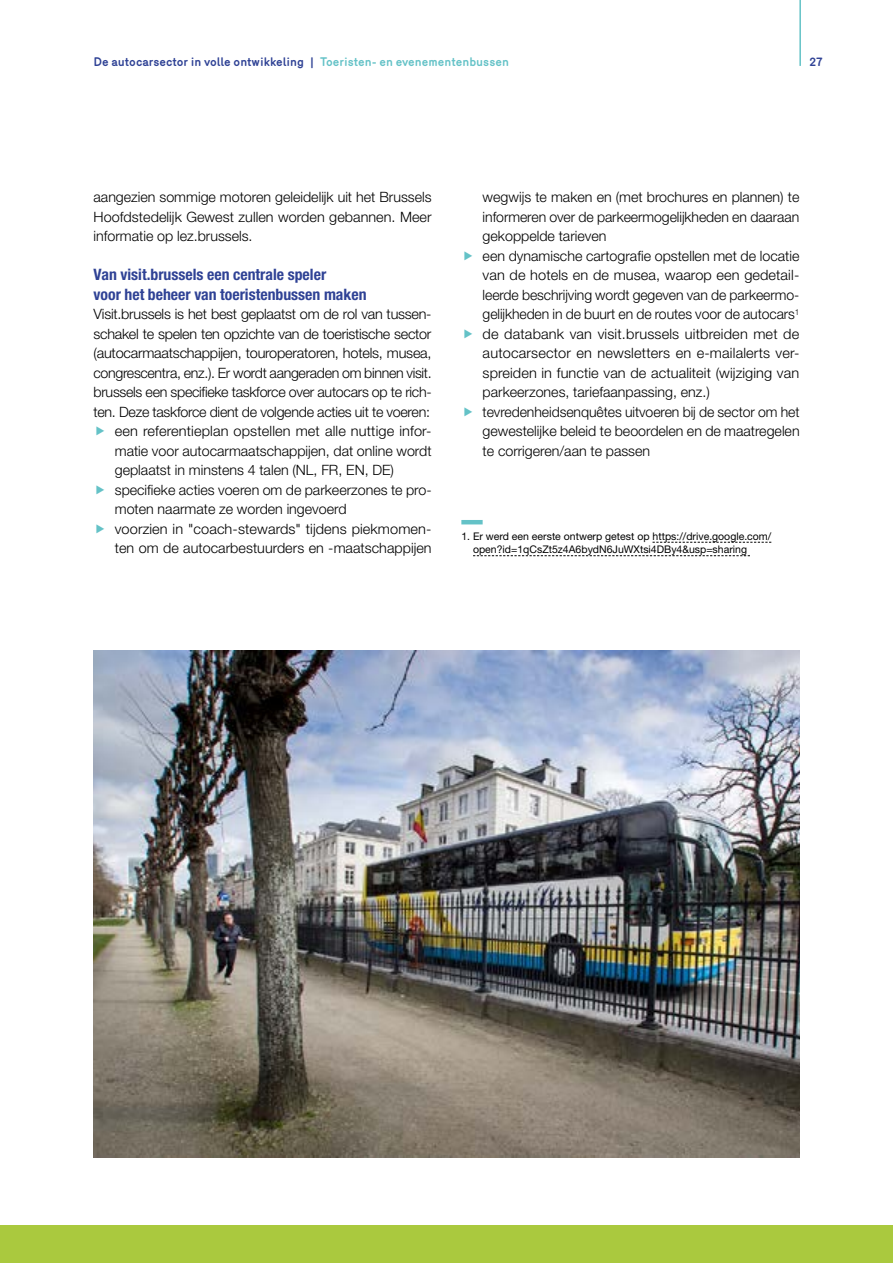
<style>
.page{position:relative;width:893px;height:1263px;background:#fff}
.page>*{position:absolute;margin:0;border:0;box-sizing:border-box;transform-origin:0 0}
.t1{font:700 condensed 15.75px/19.5px "Helvetica Neue";color:#2f4295}
.t2{font:300 14.25px/19.5px "Helvetica Neue";color:#000;text-align:justify}
.t3{font:300 14.25px "Helvetica Neue";letter-spacing:-.02em;color:#000}
.t4{font:700 12px "Merkury";color:#2f4295}
.t5{font:10.5px/13.5px "Helvetica Neue";color:#000}
.s1{color:#64c2c7}
</style>
<div class="page">
<hr style="left:799px;top:0;width:2px;height:66px;background:#64c2c7">
<div style="left:0;top:1225px;width:893px;height:38px;background:#aac93e"></div>
<hr style="left:461px;top:520px;width:22px;height:4px;background:#64c2c7">
<svg style="left:652px;top:542px;width:119px;height:1px"></svg>
<svg style="left:473px;top:555px;width:277px;height:1px"></svg>
<img style="left:94px;top:651px;width:705px;height:507px">
<p class="t4" style="left:94px;top:53px;width:417px">De autocarsector in volle ontwikkeling | <span class="s1">Toeristen- en evenementenbussen</span></p>
<p class="t4" style="left:809px;top:53px;width:15px">27</p>
<p class="t2" style="left:94px;top:187px;width:340px">aangezien sommige motoren geleidelijk uit het Brussels Hoofdstedelijk Gewest zullen worden gebannen. Meer informatie op lez.brussels.</p>
<p class="t1" style="left:94px;top:265px;width:275px">Van visit.brussels een centrale speler<br>voor het beheer van toeristenbussen maken</p>
<p class="t2" style="left:94px;top:304px;width:340px">Visit.brussels is het best geplaatst om de rol van tussen-</p>
<p class="t3" style="left:94px;top:325px;width:339px">schakel te spelen ten opzichte van de toeristische sector</p>
<p class="t2" style="left:94px;top:343px;width:340px">(autocarmaatschappijen, touroperatoren, hotels, musea,</p>
<p class="t3" style="left:94px;top:364px;width:340px">congrescentra, enz.). Er wordt aangeraden om binnen visit.</p>
<p class="t3" style="left:94px;top:384px;width:340px">brussels een specifieke taskforce over autocars op te rich-</p>
<p class="t3" style="left:94px;top:403px;width:338px">ten. Deze taskforce dient de volgende acties uit te voeren:</p>
<p class="t2" style="left:115px;top:421px;width:318px">een referentieplan opstellen met alle nuttige infor-</p>
<p class="t2" style="left:115px;top:441px;width:318px">matie voor autocarmaatschappijen, dat online wordt</p>
<p class="t2" style="left:115px;top:460px;width:281px">geplaatst in minstens 4 talen (NL, FR, EN, DE)</p>
<p class="t2" style="left:115px;top:480px;width:318px">specifieke acties voeren om de parkeerzones te pro-</p>
<p class="t2" style="left:115px;top:499px;width:233px">moten naarmate ze worden ingevoerd</p>
<p class="t2" style="left:115px;top:519px;width:318px">voorzien in "coach-stewards" tijdens piekmomen-</p>
<p class="t2" style="left:115px;top:538px;width:318px">ten om de autocarbestuurders en -maatschappijen</p>
<p class="t2" style="left:483px;top:187px;width:319px;text-align:left">wegwijs te maken en (met brochures en plannen) te informeren over de parkeermogelijkheden en daaraan gekoppelde tarieven<br>een dynamische cartografie opstellen met de locatie van de hotels en de musea, waarop een gedetail&shy;leerde beschrijving wordt gegeven van de parkeermo&shy;gelijkheden in de buurt en de routes voor de autocars<sup>1 </sup>de databank van visit.brussels uitbreiden met de autocarsector en newsletters en e-mailalerts ver&shy;spreiden in functie van de actualiteit (wijziging van parkeerzones, tariefaanpassing, enz.) tevredenheidsenquêtes uitvoeren bij de sector om het gewestelijke beleid te beoordelen en de maatregelen te corrigeren/aan te passen</p>
<p class="t5" style="left:473px;top:529px;width:300px;text-indent:-12px">1. Er werd een eerste ontwerp getest op https://drive.google.com/ open?id=1qCsZt5z4A6bydN6JuWXtsi4DBy4&amp;usp=sharing</p>
</div>
